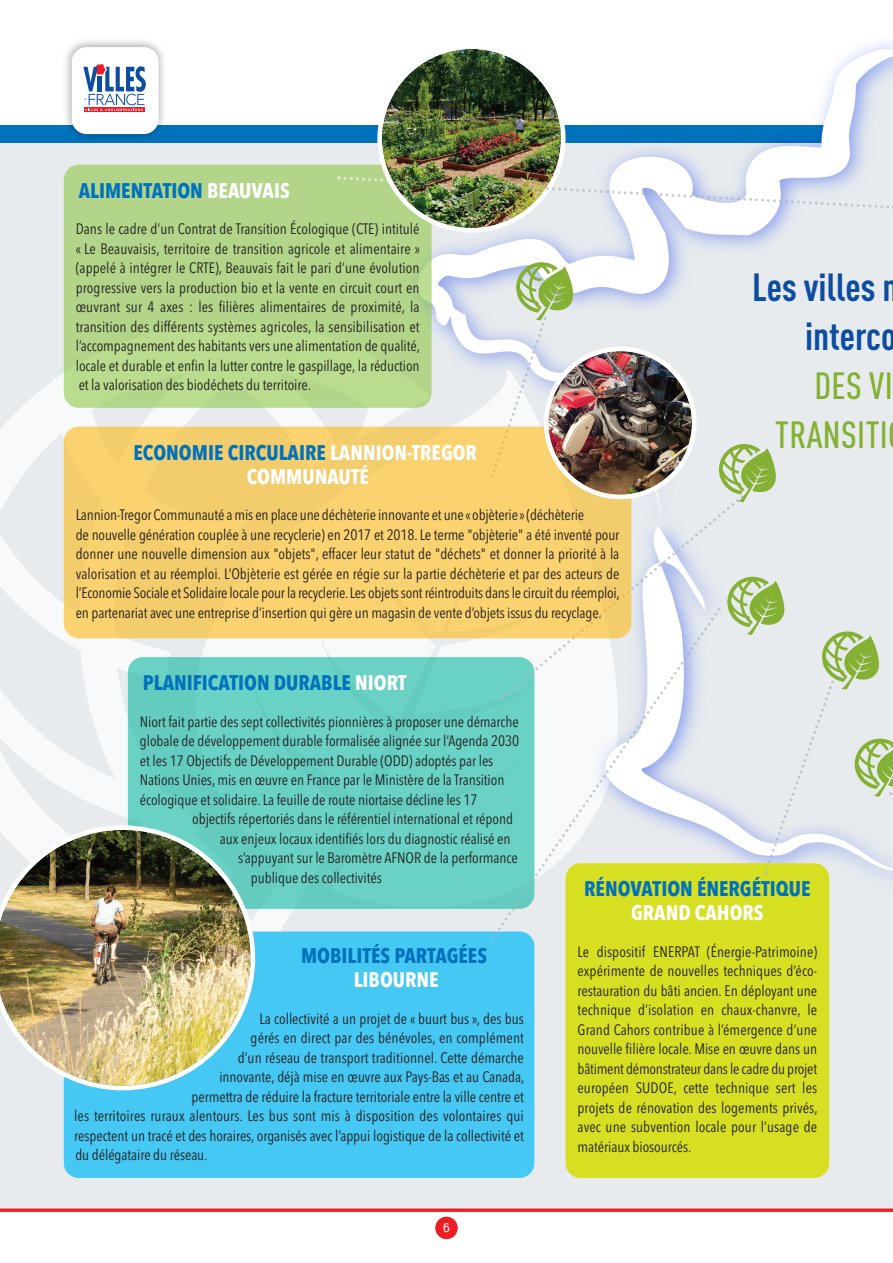
<style>
.page{position:relative;width:893px;height:1263px;background:#fff}
.page>*{position:absolute;margin:0;border:0;box-sizing:border-box;transform-origin:0 0}
.t1{font:83.1px "Ecology";color:#84b133}
.t2{font:700 condensed 38.7px/49.1px "DIN Pro";color:#0d4da1}
.t3{font:500 condensed 37.35px/49.1px "DIN Pro";letter-spacing:.01em;color:#84b133;text-align:right}
.t4{font:700 21px "Avenir Next Condensed";color:#0072bc}
.t5{font:700 21px/24px "Avenir Next Condensed";color:#fff;text-align:center}
.t6{font:15px/19.5px "Avenir Next Condensed";letter-spacing:-.005em;color:#231f20;text-align:justify}
.t7{font:13.5px "Duepuntozero";color:#fff}
.s1{color:#fff}
.s2{color:#0072bc}
</style>
<div class="page">
<div style="left:0;top:125px;width:893px;height:1086px;background:#e7ebee"></div>
<svg style="left:0;top:322px;width:566px;height:708px"></svg>
<div style="left:0;top:126px;width:834px;height:17px;background:#0072bc"></div>
<img style="left:59px;top:41px;width:113px;height:97px">
<div style="left:72px;top:47px;width:87px;height:87px;background:#fff;border-radius:15px"></div>
<hr style="left:84px;top:108px;width:60px;height:4px;background:#ee1d23">
<svg style="left:83px;top:64px;width:63px;height:47px"></svg>
<hr style="left:0;top:1209px;width:893px;height:3px;background:#ee1d23">
<img style="left:418px;top:233px;width:475px;height:637px">
<div style="left:64px;top:165px;width:368px;height:243px;background:#b2d589;border-radius:15px"></div>
<div style="left:566px;top:863px;width:263px;height:315px;background:#d6df21;border-radius:15px"></div>
<div style="left:64px;top:931px;width:470px;height:247px;background:#45c8f4;border-radius:15px"></div>
<div style="left:128px;top:657px;width:406px;height:252px;background:#6ad2c5;border-radius:15px"></div>
<svg style="left:631px;top:495px;width:113px;height:208px"></svg>
<svg style="left:488px;top:608px;width:234px;height:335px"></svg>
<svg style="left:762px;top:675px;width:75px;height:201px"></svg>
<svg style="left:889px;top:791px;width:4px;height:108px"></svg>
<img style="left:0;top:825px;width:255px;height:265px">
<div style="left:435px;top:1217px;width:23px;height:22px;background:#ee1d23;border-radius:50%"></div>
<div style="left:64px;top:427px;width:567px;height:211px;background:#fad270;border-radius:15px"></div>
<img style="left:488px;top:317px;width:208px;height:182px">
<img style="left:336px;top:44px;width:557px;height:189px">
<h3 class="t4" style="left:79px;top:177px;width:212px">ALIMENTATION <span class="s1">BEAUVAIS</span></h3>
<p class="t6" style="left:76px;top:219px;width:346px">Dans le cadre d’un Contrat de Transition Écologique (CTE) intitulé « Le Beauvaisis, territoire de transition agricole et alimentaire » (appelé à intégrer le CRTE), Beauvais fait le pari d’une évolution progressive vers la production bio et la vente en circuit court en œuvrant sur 4 axes : les filières alimentaires de proximité, la transition des différents systèmes agricoles, la sensibilisation et l’accompagnement des habitants vers une alimentation de qualité, locale et durable et enfin la lutter contre le gaspillage, la réduction et la valorisation des biodéchets du territoire.</p>
<h1 class="t1" style="left:514px;top:243px;width:63px">X</h1>
<h2 class="t2" style="left:805px;top:266px;width:93px;text-indent:-53px">Les villes interco</h2>
<h3 class="t3" style="left:775px;top:365px;width:119px">DES VI<br>TRANSITI</h3>
<h1 class="t1" style="left:717px;top:425px;width:63px">X</h1>
<h3 class="t5" style="left:134px;top:440px;width:345px"><span class="s2">ECONOMIE CIRCULAIRE</span> LANNION-TREGOR<br>COMMUNAUTÉ</h3>
<p class="t6" style="left:76px;top:504px;width:545px;text-align:left">Lannion-Tregor Communauté amis en place une déchèterie innovante et une «objèterie »(déchèterie<br>de nouvelle génération couplée à une recyclerie) en 2017 et 2018. Le terme "objèterie" a été inventé pour donner une nouvelle dimension aux "objets", effacer leur statut de "déchets" et donner la priorité à la valorisation et au réemploi. L’Objèterie est gérée en régie sur la partie déchèterie et par des acteurs de l’Economie Sociale et Solidaire locale pourla recyclerie.Les objetssontréintroduits dansle circuit du réemploi, en partenariat avec une entreprise d’insertion qui gère un magasin de vente d’objets issus du recyclage.</p>
<h1 class="t1" style="left:726px;top:558px;width:63px">X</h1>
<h1 class="t1" style="left:820px;top:612px;width:63px">X</h1>
<h3 class="t4" style="left:143px;top:670px;width:265px">PLANIFICATION DURABLE <span class="s1">NIORT</span></h3>
<p class="t6" style="left:140px;top:711px;width:381px;text-align:left">Niort fait partie des sept collectivités pionnières à proposer une démarche globale de développement durable formalisée alignée sur l’Agenda 2030 et les 17 Objectifs de Développement Durable (ODD) adoptés par les Nations Unies, mis en œuvre en France par le Ministère de la Transition écologique et solidaire.La feuille de route niortaise décline les 17</p>
<p class="t6" style="left:192px;top:808px;width:322px">objectifs répertoriés dans le référentiel international et répond</p>
<p class="t6" style="left:220px;top:828px;width:292px">aux enjeux locaux identifiés lors du diagnostic réalisé en</p>
<p class="t6" style="left:238px;top:847px;width:281px">s’appuyant sur le Baromètre AFNOR de la performance</p>
<p class="t6" style="left:251px;top:867px;width:132px">publique des collectivités</p>
<h1 class="t1" style="left:853px;top:719px;width:63px">X</h1>
<h3 class="t4" style="left:584px;top:876px;width:228px">RÉNOVATION ÉNERGÉTIQUE</h3>
<h3 class="t5" style="left:631px;top:901px;width:134px">GRAND CAHORS</h3>
<p class="t6" style="left:578px;top:941px;width:242px">Le dispositif ENERPAT (Énergie-Patrimoine) expérimente de nouvelles techniques d’éco&shy;restauration du bâti ancien. En déployant une technique d’isolation en chaux-chanvre, le Grand Cahors contribue à l’émergence d’une nouvelle filière locale. Mise en œuvre dans un bâtiment démonstrateur dansle cadre du projet européen SUDOE, cette technique sert les projets de rénovation des logements privés, avec une subvention locale pour l’usage de matériaux biosourcés.</p>
<h3 class="t4" style="left:301px;top:943px;width:187px">MOBILITÉS PARTAGÉES</h3>
<h3 class="t5" style="left:354px;top:967px;width:86px">LIBOURNE</h3>
<p class="t6" style="left:259px;top:1008px;width:266px">La collectivité a un projet de « buurt bus », des bus</p>
<p class="t6" style="left:251px;top:1027px;width:275px">gérés en direct par des bénévoles, en complément</p>
<p class="t6" style="left:238px;top:1047px;width:288px">d’un réseau de transport traditionnel. Cette démarche</p>
<p class="t6" style="left:219px;top:1066px;width:306px">innovante, déjà mise en œuvre aux Pays-Bas et au Canada,</p>
<p class="t6" style="left:192px;top:1086px;width:334px">permettra de réduire la fracture territoriale entre la ville centre et</p>
<p class="t6" style="left:74px;top:1105px;width:451px">les territoires ruraux alentours. Les bus sont mis à disposition des volontaires qui</p>
<p class="t6" style="left:74px;top:1125px;width:451px">respectent un tracé et des horaires, organisés avec l’appui logistique de la collectivité et</p>
<p class="t6" style="left:75px;top:1144px;width:134px">du délégataire du réseau.</p>
<p class="t7" style="left:443px;top:1220px;width:8px">6</p>
</div>
